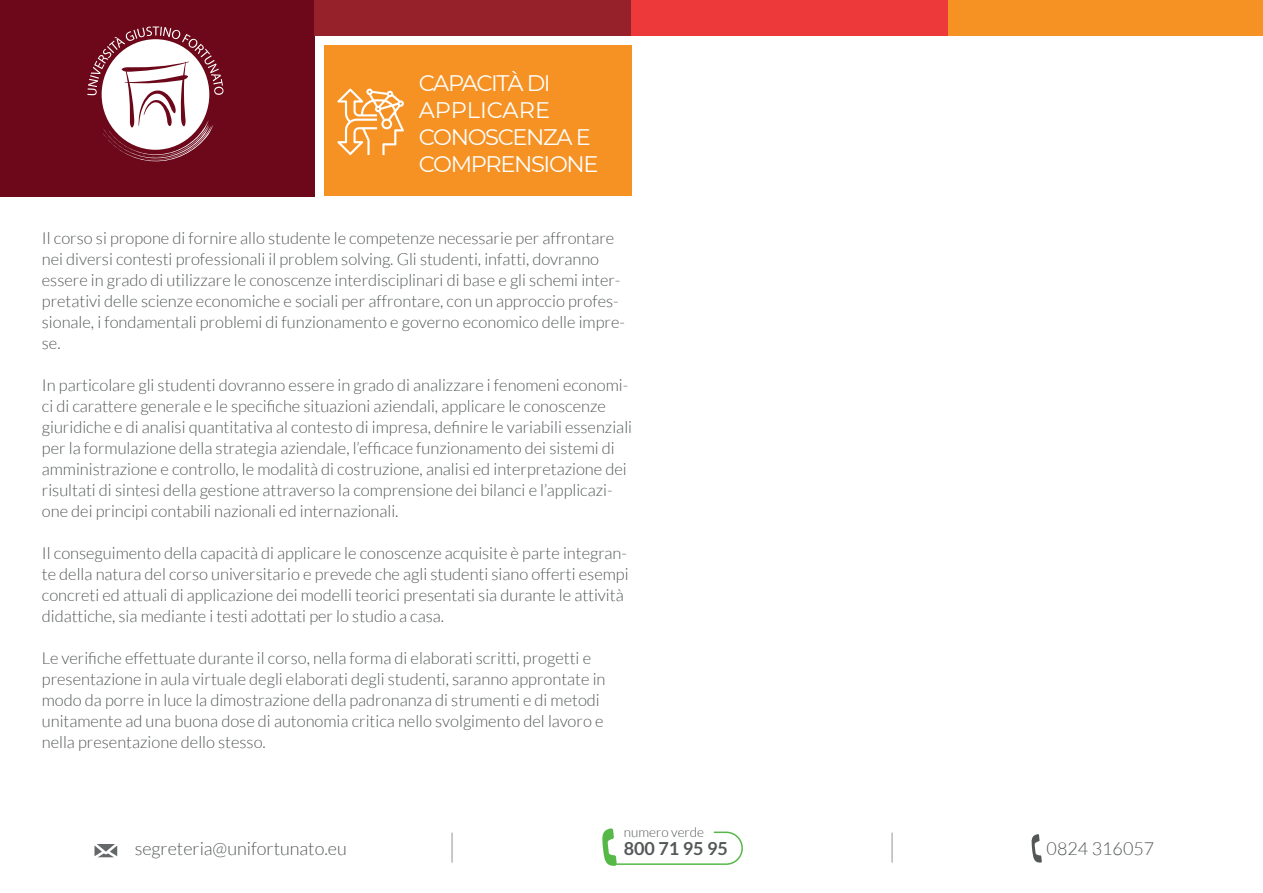
<style>
.page{position:relative;width:1263px;height:893px;background:#fff}
.page>*{position:absolute;margin:0;border:0;box-sizing:border-box;transform-origin:0 0}
.t1{font:22.5px/27px "Montserrat";letter-spacing:-.06em;color:#fff}
.t2{font:300 18px "Lato";color:#545758}
.t3{font:700 18px "Lato";color:#545758}
.t4{font:300 16.5px/21px "Lato";color:#545758}
.t5{font:300 13.5px "Lato";color:#545758}
</style>
<div class="page">
<div style="left:324px;top:45px;width:307px;height:151px;background:#f59223"></div>
<div style="left:0;top:0;width:314px;height:196px;background:#6c081a"></div>
<div style="left:314px;top:0;width:317px;height:35px;background:#97212b"></div>
<div style="left:631px;top:0;width:318px;height:35px;background:#ee393b"></div>
<div style="left:949px;top:0;width:314px;height:35px;background:#f59223"></div>
<svg style="left:87px;top:26px;width:137px;height:136px"></svg>
<svg style="left:94px;top:844px;width:23px;height:13px"></svg>
<svg style="left:1031px;top:834px;width:11px;height:29px"></svg>
<svg style="left:602px;top:829px;width:141px;height:37px"></svg>
<hr style="left:451px;top:833px;width:2px;height:30px;background:#b6b8b8">
<hr style="left:891px;top:833px;width:2px;height:30px;background:#b6b8b8">
<svg style="left:337px;top:88px;width:67px;height:67px"></svg>
<h1 class="t1" style="left:419px;top:68px;width:181px">CAPACITÀ DI<br>APPLICARE<br>CONOSCENZA E<br>COMPRENSIONE</h1>
<p class="t4" style="left:42px;top:227px;width:585px">Il corso si propone di fornire allo studente le competenze necessarie per affrontare nei diversi contesti professionali il problem solving. Gli studenti, infatti, dovranno essere in grado di utilizzare le conoscenze interdisciplinari di base e gli schemi inter&shy;pretativi delle scienze economiche e sociali per affrontare, con un approccio profes&shy;sionale, i fondamentali problemi di funzionamento e governo economico delle impre&shy;se.</p>
<p class="t4" style="left:42px;top:374px;width:592px">In particolare gli studenti dovranno essere in grado di analizzare i fenomeni economi&shy;ci di carattere generale e le specifiche situazioni aziendali, applicare le conoscenze giuridiche e di analisi quantitativa al contesto di impresa, definire le variabili essenziali per la formulazione della strategia aziendale, l’efficace funzionamento dei sistemi di amministrazione e controllo, le modalità di costruzione, analisi ed interpretazione dei risultati di sintesi della gestione attraverso la comprensione dei bilanci e l’applicazi&shy;one dei principi contabili nazionali ed internazionali.</p>
<p class="t4" style="left:42px;top:542px;width:588px">Il conseguimento della capacità di applicare le conoscenze acquisite è parte integran&shy;te della natura del corso universitario e prevede che agli studenti siano offerti esempi concreti ed attuali di applicazione dei modelli teorici presentati sia durante le attività didattiche, sia mediante i testi adottati per lo studio a casa.</p>
<p class="t4" style="left:42px;top:647px;width:565px">Le verifiche effettuate durante il corso, nella forma di elaborati scritti, progetti e presentazione in aula virtuale degli elaborati degli studenti, saranno approntate in modo da porre in luce la dimostrazione della padronanza di strumenti e di metodi unitamente ad una buona dose di autonomia critica nello svolgimento del lavoro e nella presentazione dello stesso.</p>
<p class="t5" style="left:624px;top:825px;width:82px">numero verde</p>
<p class="t2" style="left:135px;top:839px;width:214px">segreteria@unifortunato.eu</p>
<p class="t3" style="left:624px;top:838px;width:106px">800 71 95 95</p>
<p class="t2" style="left:1046px;top:839px;width:109px">0824 316057</p>
</div>
